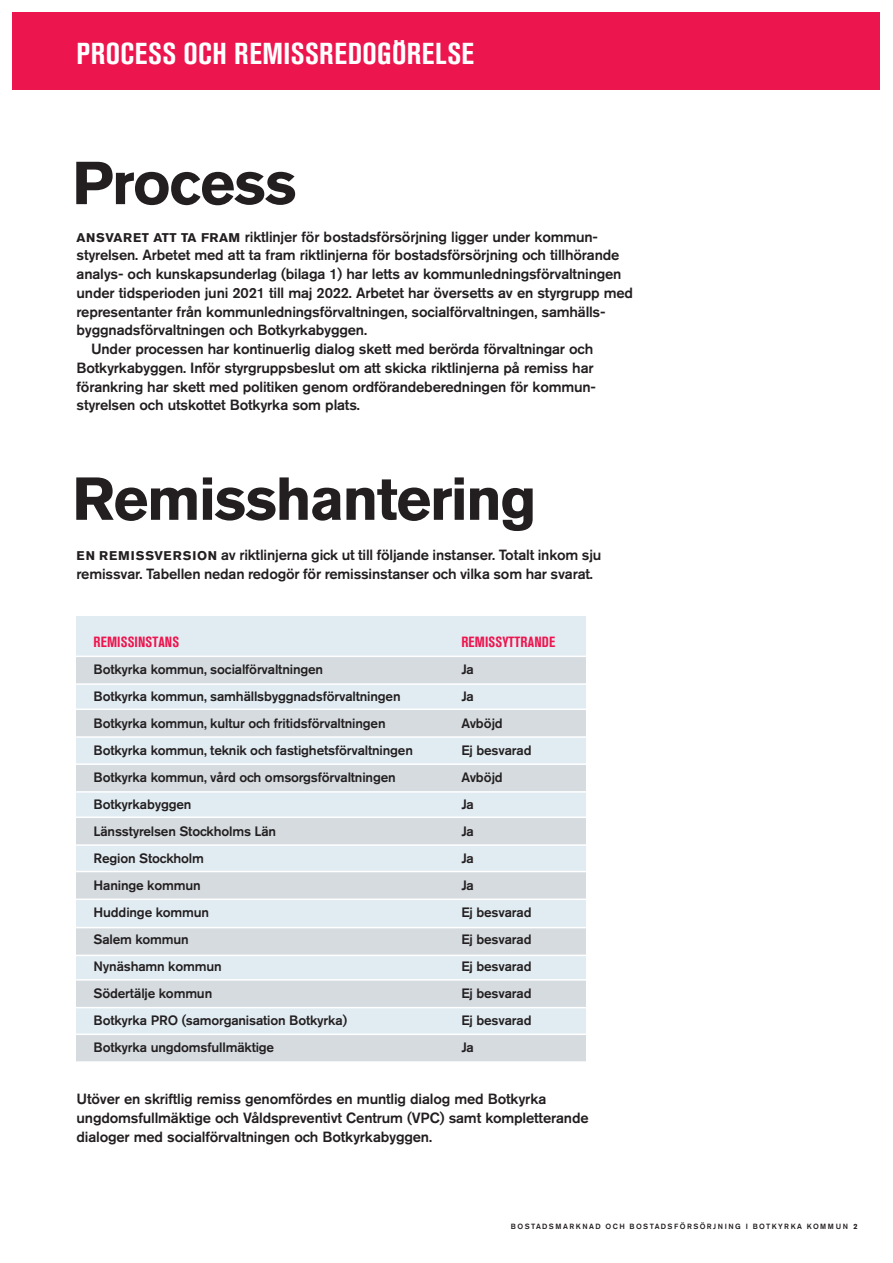
<style>
.page{position:relative;width:893px;height:1263px;background:#fff}
.page>*{position:absolute;margin:0;border:0;box-sizing:border-box;transform-origin:0 0}
.Rubrik_framsid{font:700 60px "Akzidenz Grotesk Std";letter-spacing:-.025em;color:#231f20}
.ingress{font:30px "Akzidenz Grotesk Std Rubrik Bold Cn";letter-spacing:.015em;color:#fff}
.t1{font:500 14.7px/18.8px "Akzidenz Grotesk Std";letter-spacing:-.01em;color:#231f20}
.t2{font:14.7px "Akzidenz Grotesk Std Rubrik Bold Cn";letter-spacing:.01em;color:#ed154e}
.t3{font:500 13.5px "Akzidenz Grotesk Std";letter-spacing:-.01em;color:#231f20}
.t4{font:500 7.5px "Akzidenz Grotesk Std";letter-spacing:.185em;color:#231f20}
.s1{font-weight:700;font-size:12.6px}
.s2{font-weight:700}
</style>
<div class="page">
<div style="left:77px;top:616px;width:509px;height:443px;background:#e1ecf2"></div>
<div style="left:13px;top:13px;width:867px;height:77px;background:#ed154e"></div>
<div style="left:77px;top:657px;width:509px;height:26px;background:#d5dbdf"></div>
<hr style="left:77px;top:683px;width:509px;height:2px;background:#fff">
<hr style="left:77px;top:656px;width:509px;height:1px;background:#fff">
<div style="left:77px;top:710px;width:509px;height:26px;background:#d5dbdf"></div>
<hr style="left:77px;top:736px;width:509px;height:2px;background:#fff">
<hr style="left:77px;top:708px;width:509px;height:2px;background:#fff">
<div style="left:77px;top:765px;width:509px;height:26px;background:#d5dbdf"></div>
<hr style="left:77px;top:791px;width:509px;height:2px;background:#fff">
<hr style="left:77px;top:763px;width:509px;height:2px;background:#fff">
<div style="left:77px;top:818px;width:509px;height:26px;background:#d5dbdf"></div>
<hr style="left:77px;top:844px;width:509px;height:2px;background:#fff">
<hr style="left:77px;top:816px;width:509px;height:2px;background:#fff">
<div style="left:77px;top:872px;width:509px;height:26px;background:#d5dbdf"></div>
<hr style="left:77px;top:898px;width:509px;height:2px;background:#fff">
<hr style="left:77px;top:871px;width:509px;height:1px;background:#fff">
<div style="left:77px;top:928px;width:509px;height:26px;background:#d5dbdf"></div>
<hr style="left:77px;top:954px;width:509px;height:2px;background:#fff">
<hr style="left:77px;top:927px;width:509px;height:1px;background:#fff">
<div style="left:77px;top:981px;width:509px;height:26px;background:#d5dbdf"></div>
<hr style="left:77px;top:1007px;width:509px;height:1px;background:#fff">
<hr style="left:77px;top:979px;width:509px;height:2px;background:#fff">
<div style="left:77px;top:1035px;width:509px;height:26px;background:#d5dbdf"></div>
<hr style="left:77px;top:1033px;width:509px;height:2px;background:#fff">
<p class="ingress" style="left:77px;top:40px;width:399px">PROCESS OCH REMISSREDOGÖRELSE</p>
<p class="Rubrik_framsid" style="left:72px;top:148px;width:226px">Process</p>
<p class="t1" style="left:77px;top:227px;width:558px"><span class="s1">ANSVARET ATT TA FRAM</span> riktlinjer för bostadsförsörjning ligger under kommun&shy;styrelsen. Arbetet med att ta fram riktlinjerna för bostadsförsörjning och tillhörande analys- och kunskapsunderlag (bilaga 1) har letts av kommunledningsförvaltningen under tidsperioden juni 2021 till maj 2022. Arbetet har översetts av en styrgrupp med representanter från kommunledningsförvaltningen, socialförvaltningen, samhälls&shy;byggnadsförvaltningen och Botkyrkabyggen.</p>
<p class="t1" style="left:77px;top:339px;width:520px;text-align:justify;text-indent:14px">Under processen har kontinuerlig dialog skett med berörda förvaltningar och Botkyrkabyggen. Inför styrgruppsbeslut om att skicka riktlinjerna på remiss har förankring har skett med politiken genom ordförandeberedningen för kommun&shy;styrelsen och utskottet Botkyrka som plats.</p>
<p class="Rubrik_framsid" style="left:72px;top:464px;width:466px">Remisshantering</p>
<p class="t1" style="left:77px;top:545px;width:526px"><span class="s1">EN REMISSVERSION</span> av riktlinjerna gick ut till följande instanser. Totalt inkom sju remissvar. Tabellen nedan redogör för remissinstanser och vilka som har svarat.</p>
<p class="t2" style="left:94px;top:635px;width:87px">REMISSINSTANS</p>
<p class="t3" style="left:94px;top:661px;width:231px">Botkyrka kommun, socialförvaltningen</p>
<p class="t3" style="left:94px;top:688px;width:309px">Botkyrka kommun, samhällsbyggnadsförvaltningen</p>
<p class="t3" style="left:94px;top:715px;width:294px">Botkyrka kommun, kultur och fritidsförvaltningen</p>
<p class="t3" style="left:94px;top:742px;width:321px">Botkyrka kommun, teknik och fastighetsförvaltningen</p>
<p class="t3" style="left:94px;top:769px;width:304px">Botkyrka kommun, vård och omsorgsförvaltningen</p>
<p class="t3" style="left:94px;top:796px;width:100px">Botkyrkabyggen</p>
<p class="t3" style="left:94px;top:823px;width:184px">Länsstyrelsen Stockholms Län</p>
<p class="t3" style="left:94px;top:850px;width:112px">Region Stockholm</p>
<p class="t3" style="left:94px;top:877px;width:109px">Haninge kommun</p>
<p class="t3" style="left:94px;top:904px;width:117px">Huddinge kommun</p>
<p class="t3" style="left:94px;top:931px;width:97px">Salem kommun</p>
<p class="t3" style="left:94px;top:958px;width:130px">Nynäshamn kommun</p>
<p class="t3" style="left:94px;top:985px;width:120px">Södertälje kommun</p>
<p class="t3" style="left:94px;top:1012px;width:255px">Botkyrka PRO (samorganisation Botkyrka)</p>
<p class="t3" style="left:94px;top:1039px;width:182px">Botkyrka ungdomsfullmäktige</p>
<p class="t2" style="left:461px;top:635px;width:95px">REMISSYTTRANDE</p>
<p class="t3" style="left:461px;top:661px;width:14px">Ja</p>
<p class="t3" style="left:461px;top:688px;width:14px">Ja</p>
<p class="t3" style="left:461px;top:715px;width:43px">Avböjd</p>
<p class="t3" style="left:461px;top:742px;width:72px">Ej besvarad</p>
<p class="t3" style="left:461px;top:769px;width:43px">Avböjd</p>
<p class="t3" style="left:461px;top:796px;width:14px">Ja</p>
<p class="t3" style="left:461px;top:823px;width:14px">Ja</p>
<p class="t3" style="left:461px;top:850px;width:14px">Ja</p>
<p class="t3" style="left:461px;top:877px;width:14px">Ja</p>
<p class="t3" style="left:461px;top:904px;width:72px">Ej besvarad</p>
<p class="t3" style="left:461px;top:931px;width:72px">Ej besvarad</p>
<p class="t3" style="left:461px;top:958px;width:72px">Ej besvarad</p>
<p class="t3" style="left:461px;top:985px;width:72px">Ej besvarad</p>
<p class="t3" style="left:461px;top:1012px;width:72px">Ej besvarad</p>
<p class="t3" style="left:461px;top:1039px;width:14px">Ja</p>
<p class="t1" style="left:77px;top:1089px;width:514px">Utöver en skriftlig remiss genomfördes en muntlig dialog med Botkyrka ungdomsfullmäktige och Våldspreventivt Centrum (VPC) samt kompletterande dialoger med socialförvaltningen och Botkyrkabyggen.</p>
<p class="t4" style="left:511px;top:1222px;width:348px">BOSTADSMARKNAD OCH BOSTADSFÖRSÖRJNING I BOTKYRKA KOMMUN <span class="s2">2</span></p>
</div>
